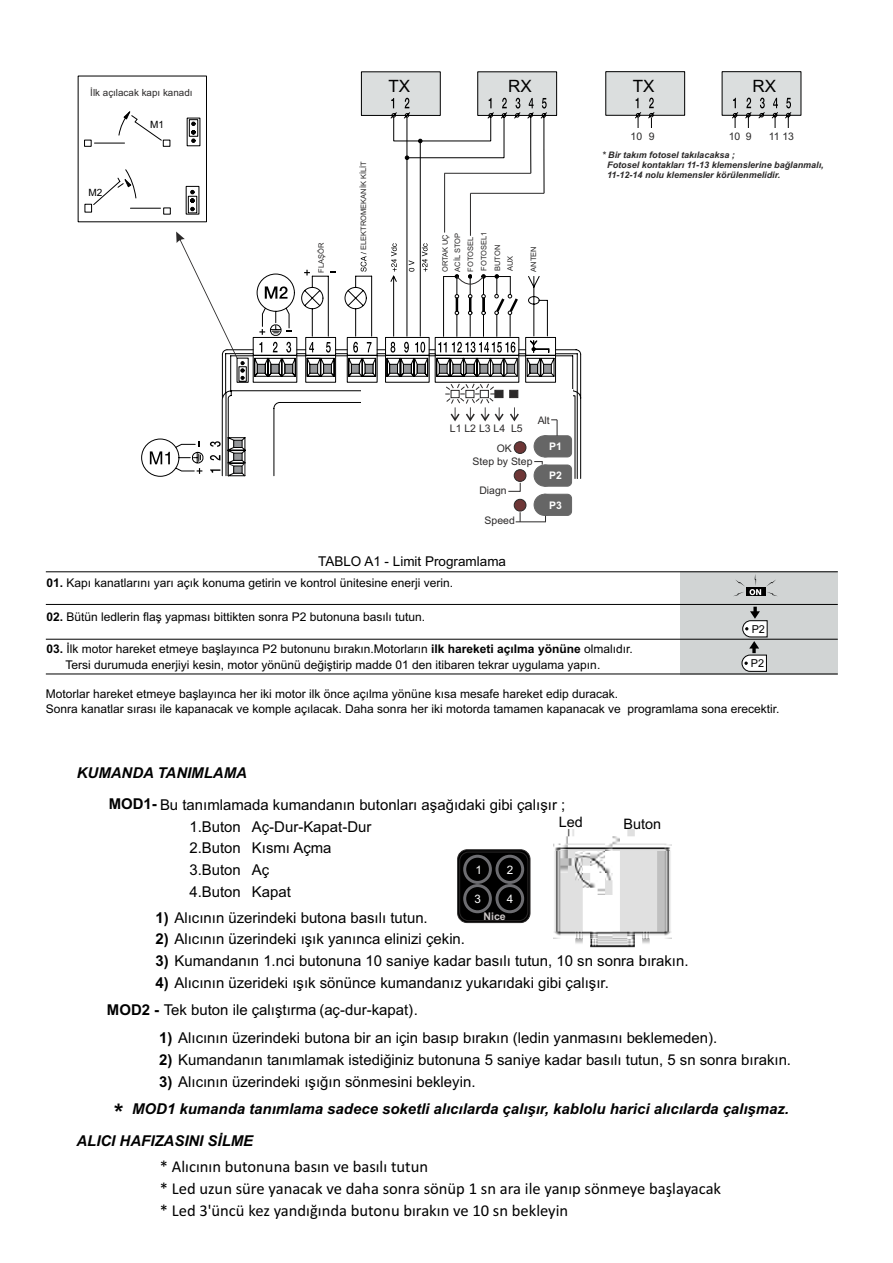
<style>
.page{position:relative;width:893px;height:1263px;background:#fff}
.page>*{position:absolute;margin:0;border:0;box-sizing:border-box;transform-origin:0 0}
.t1{font:16.95px "Arial";color:#000}
.t2{font:16.5px/21.8px "Calibri";color:#000}
.t3{font:15px/21.8px "Arial";color:#000}
.t4{font:italic 700 15px/32.1px "Arial";color:#000}
.t5{font:14.4px "Arial";color:#000}
.t6{font:13.5px "Arial";color:#000}
.t7{font:12px "Arial";color:#000}
.t8{font:11.7px "Arial";color:#fff}
.t9{font:10.95px "Arial";color:#000}
.t10{font:10.5px "Arial";color:#2b2929}
.t11{font:700 10.5px "Arial";color:#fff}
.t12{font:700 10.5px "Arial";color:#ccc7c7}
.t13{font:10.05px "Arial";color:#000}
.t14{font:9.9px "Arial";color:#2b2929}
.t15{font:italic 700 9px/10.1px "Arial";color:#2b2929}
.t16{font:7.5px/13.2px "Arial";color:#2b2929}
.s1{font-weight:700}
.s2{font-size:24px}
</style>
<div class="page">
<div style="left:361px;top:72px;width:79px;height:43px;background:#dbdede"></div>
<div style="left:361px;top:71px;width:80px;height:45px;border:1px solid #000"></div>
<svg style="left:406px;top:173px;width:139px;height:59px"></svg>
<div style="left:477px;top:71px;width:80px;height:45px;background:#dbdede;border:1px solid #000"></div>
<svg style="left:390px;top:98px;width:158px;height:75px"></svg>
<hr style="left:543px;top:150px;width:1px;height:43px;background:#000">
<hr style="left:444px;top:173px;width:1px;height:60px;background:#2b2929">
<hr style="left:444px;top:173px;width:87px;height:1px;background:#2b2929">
<hr style="left:470px;top:193px;width:1px;height:43px;background:#2b2929">
<hr style="left:470px;top:193px;width:74px;height:1px;background:#2b2929">
<svg style="left:77px;top:75px;width:130px;height:148px"></svg>
<div style="left:680px;top:572px;width:157px;height:103px;background:#d1d4d4"></div>
<hr style="left:46px;top:571px;width:792px;height:1px;background:#000">
<hr style="left:46px;top:604px;width:792px;height:1px;background:#000">
<hr style="left:46px;top:639px;width:792px;height:1px;background:#000">
<hr style="left:46px;top:674px;width:792px;height:1px;background:#000">
<svg style="left:734px;top:574px;width:43px;height:22px"></svg>
<svg style="left:741px;top:607px;width:27px;height:65px"></svg>
<img style="left:554px;top:829px;width:117px;height:119px">
<div style="left:457px;top:849px;width:73px;height:74px;background:#000;border:1px solid #2b2929;border-radius:10px"></div>
<div style="left:459px;top:852px;width:69px;height:69px;border:1px solid #2b2929;border-radius:9px"></div>
<div style="left:463px;top:855px;width:29px;height:29px;border:3px solid #6d6d71;border-radius:50%"></div>
<div style="left:463px;top:884px;width:29px;height:29px;border:3px solid #6d6d71;border-radius:50%"></div>
<div style="left:495px;top:855px;width:29px;height:29px;border:3px solid #6d6d71;border-radius:50%"></div>
<div style="left:495px;top:884px;width:29px;height:29px;border:3px solid #6d6d71;border-radius:50%"></div>
<svg style="left:141px;top:232px;width:440px;height:290px"></svg>
<div style="left:606px;top:72px;width:79px;height:43px;background:#dbdede"></div>
<div style="left:605px;top:71px;width:80px;height:45px;border:1px solid #000"></div>
<div style="left:722px;top:71px;width:79px;height:45px;background:#dbdede;border:1px solid #000"></div>
<svg style="left:634px;top:98px;width:158px;height:30px"></svg>
<hr style="left:651px;top:118px;width:1px;height:43px;background:#000">
<p class="t14" style="left:90px;top:89px;width:104px">İlk açılacak kapı kanadı</p>
<p class="t13" style="left:89px;top:188px;width:15px">M2</p>
<p class="t13" style="left:150px;top:121px;width:15px">M1</p>
<p class="t16" style="left:315px;top:273px;width:31px;rotate:-90deg">FLAŞÖR</p>
<p class="t1" style="left:388px;top:80px;width:23px">TX</p>
<p class="t1" style="left:508px;top:80px;width:25px">RX</p>
<p class="t16" style="left:357px;top:250px;width:90px;rotate:-90deg">ELEKTROMEKANİK KİLİT</p>
<p class="t16" style="left:452px;top:272px;width:41px;rotate:-90deg">ACİL STOP<br>FOTOSEL<br>FOTOSEL1</p>
<p class="t16" style="left:439px;top:272px;width:39px;rotate:-90deg">ORTAK UÇ</p>
<p class="t16" style="left:492px;top:271px;width:28px;rotate:-90deg">BUTON</p>
<p class="t16" style="left:504px;top:271px;width:17px;rotate:-90deg">AUX</p>
<p class="t16" style="left:528px;top:272px;width:27px;rotate:-90deg">ANTEN</p>
<p class="t1" style="left:633px;top:80px;width:23px">TX</p>
<p class="t1" style="left:753px;top:80px;width:25px">RX</p>
<p class="t10" style="left:630px;top:132px;width:26px">10 9</p>
<p class="t10" style="left:729px;top:132px;width:24px">10 9</p>
<p class="t10" style="left:769px;top:132px;width:27px">11 13</p>
<p class="t15" style="left:607px;top:150px;width:218px;text-indent:-5px">* Bir takım fotosel takılacaksa ;<br>Fotosel kontakları 11-13 klemenslerine bağlanmalı,<br>11-12-14 nolu klemensler körülenmelidir.</p>
<p class="t10" style="left:450px;top:425px;width:74px">L1 L2 L3 L4 L5</p>
<p class="t10" style="left:538px;top:417px;width:14px">Alt</p>
<p class="t10" style="left:497px;top:444px;width:17px">OK</p>
<p class="t10" style="left:479px;top:486px;width:29px">Diagn</p>
<p class="t10" style="left:473px;top:457px;width:61px">Step by Step</p>
<p class="t10" style="left:485px;top:517px;width:32px">Speed</p>
<p class="t6" style="left:318px;top:556px;width:190px">TABLO A1 - Limit Programlama</p>
<p class="t11" style="left:549px;top:442px;width:14px">P1</p>
<p class="t11" style="left:549px;top:472px;width:14px">P2</p>
<p class="t11" style="left:549px;top:501px;width:14px">P3</p>
<p class="t7" style="left:46px;top:579px;width:408px"><span class="s1">01.</span> Kapı kanatlarını yarı açık konuma getirin ve kontrol ünitesine enerji verin.</p>
<p class="t7" style="left:46px;top:612px;width:380px"><span class="s1">02.</span> Bütün ledlerin flaş yapması bittikten sonra P2 butonuna basılı tutun.</p>
<p class="t7" style="left:46px;top:645px;width:588px"><span class="s1">03.</span> İlk motor hareket etmeye başlayınca P2 butonunu bırakın.Motorların <span class="s1">ilk hareketi açılma yönüne</span> olmalıdır.</p>
<p class="t7" style="left:65px;top:660px;width:536px">Tersi durumuda enerjiyi kesin, motor yönünü değiştirip madde 01 den itibaren tekrar uygulama yapın.</p>
<p class="t7" style="left:46px;top:689px;width:574px">Motorlar hareket etmeye başlayınca her iki motor ilk önce açılma yönüne kısa mesafe hareket edip duracak.</p>
<p class="t9" style="left:752px;top:625px;width:15px">P2</p>
<p class="t9" style="left:751px;top:659px;width:15px">P2</p>
<p class="t7" style="left:46px;top:705px;width:735px">Sonra kanatlar sırası ile kapanacak ve komple açılacak. Daha sonra her iki motorda tamamen kapanacak ve programlama sona erecektir.</p>
<p class="t4" style="left:77px;top:758px;width:172px">KUMANDA TANIMLAMA</p>
<p class="t3" style="left:189px;top:795px;width:377px;text-indent:-81px"><span class="s1">MOD1-</span> Bu tanımlamada kumandanın butonları aşağıdaki gibi çalışır ;<br>1.Buton Aç-Dur-Kapat-Dur<br>2.Buton Kısmı Açma<br>3.Buton Aç<br>4.Buton Kapat</p>
<p class="t3" style="left:155px;top:908px;width:274px"><span class="s1">1)</span> Alıcının üzerindeki butona basılı tutun.</p>
<p class="t3" style="left:155px;top:930px;width:311px"><span class="s1">2)</span> Alıcının üzerindeki ışık yanınca elinizi çekin.</p>
<p class="t3" style="left:155px;top:951px;width:535px"><span class="s1">3)</span> Kumandanın 1.nci butonuna 10 saniye kadar basılı tutun, 10 sn sonra bırakın.</p>
<p class="t3" style="left:155px;top:973px;width:455px"><span class="s1">4)</span> Alıcının üzerideki ışık sönünce kumandanız yukarıdaki gibi çalışır.</p>
<p class="t5" style="left:559px;top:817px;width:26px">Led</p>
<p class="t5" style="left:624px;top:818px;width:39px">Buton</p>
<p class="t8" style="left:475px;top:865px;width:8px">1</p>
<p class="t8" style="left:507px;top:865px;width:8px">2</p>
<p class="t8" style="left:475px;top:894px;width:8px">3</p>
<p class="t8" style="left:507px;top:894px;width:8px">4</p>
<p class="t12" style="left:484px;top:912px;width:24px">Nice</p>
<p class="t3" style="left:107px;top:1000px;width:313px"><span class="s1">MOD2 -</span> Tek buton ile çalıştırma (aç-dur-kapat).</p>
<p class="t3" style="left:159px;top:1028px;width:560px"><span class="s1">1)</span> Alıcının üzerindeki butona bir an için basıp bırakın (ledin yanmasını beklemeden).</p>
<p class="t3" style="left:159px;top:1050px;width:633px"><span class="s1">2)</span> Kumandanın tanımlamak istediğiniz butonuna 5 saniye kadar basılı tutun, 5 sn sonra bırakın.</p>
<p class="t3" style="left:159px;top:1072px;width:318px"><span class="s1">3)</span> Alıcının üzerindeki ışığın sönmesini bekleyin.</p>
<p class="t4" style="left:76px;top:1094px;width:714px;text-indent:36px"><span class="s2">*</span> MOD1 kumanda tanımlama sadece soketli alıcılarda çalışır, kablolu harici alıcılarda çalışmaz.<br>ALICI HAFIZASINI SİLME</p>
<p class="t2" style="left:160px;top:1157px;width:563px">* Alıcının butonuna basın ve basılı tutun<br>* Led uzun süre yanacak ve daha sonra sönüp 1 sn ara ile yanıp sönmeye başlayacak * Led 3'üncü kez yandığında butonu bırakın ve 10 sn bekleyin</p>
</div>
